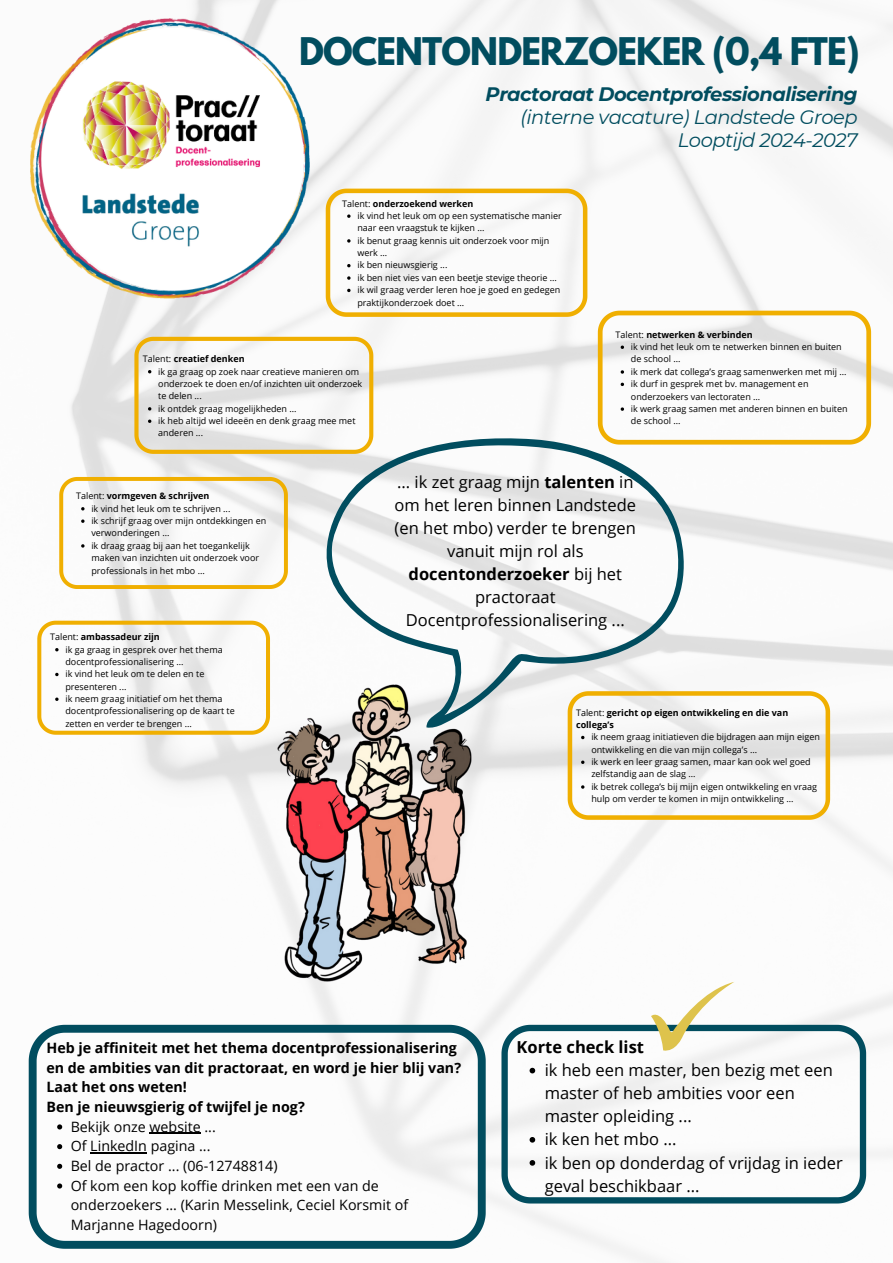
<style>
.page{position:relative;width:893px;height:1263px;background:#fff}
.page>*{position:absolute;margin:0;border:0;box-sizing:border-box;transform-origin:0 0}
.t1{font:700 33.75px "League Spartan";letter-spacing:-.025em;color:#014d5f}
.t2{font:italic 19.5px/23.1px "Montserrat";letter-spacing:-.025em;color:#014d5f;text-align:right}
.t3{font:16.5px/23.1px "Open Sans";color:#000}
.t4{font:700 16.5px "Open Sans";color:#000}
.t5{font:14.25px/19.6px "Open Sans";color:#000}
.t6{font:700 14.25px/19.6px "Open Sans";color:#000}
.t7{font:9px/12.4px "Open Sans";color:#000}
.t8{font:700 9px/12.4px "Open Sans";color:#000}
.s1{font-weight:700}
.s2{font-weight:400}
</style>
<div class="page">
<img style="left:28px;top:0;width:865px;height:1263px">
<img style="left:28px;top:0;width:313px;height:330px">
<img style="left:230px;top:665px;width:285px;height:325px">
<svg style="left:326px;top:438px;width:358px;height:289px"></svg>
<svg style="left:29px;top:1025px;width:457px;height:224px"></svg>
<svg style="left:501px;top:1025px;width:365px;height:178px"></svg>
<svg style="left:529px;top:1068px;width:6px;height:5px"></svg>
<svg style="left:529px;top:1137px;width:6px;height:5px"></svg>
<svg style="left:529px;top:1160px;width:6px;height:6px"></svg>
<svg style="left:326px;top:189px;width:261px;height:128px"></svg>
<svg style="left:59px;top:477px;width:229px;height:112px"></svg>
<svg style="left:598px;top:311px;width:273px;height:133px"></svg>
<svg style="left:134px;top:337px;width:239px;height:117px"></svg>
<svg style="left:567px;top:691px;width:263px;height:129px"></svg>
<svg style="left:37px;top:621px;width:233px;height:114px"></svg>
<svg style="left:57px;top:1124px;width:5px;height:5px"></svg>
<hr style="left:149px;top:1133px;width:52px;height:1px;background:#000">
<svg style="left:57px;top:1144px;width:5px;height:5px"></svg>
<hr style="left:90px;top:1152px;width:57px;height:2px;background:#000">
<svg style="left:57px;top:1164px;width:5px;height:5px"></svg>
<svg style="left:57px;top:1183px;width:5px;height:5px"></svg>
<svg style="left:651px;top:982px;width:83px;height:70px"></svg>
<p class="t1" style="left:299px;top:34px;width:562px">DOCENTONDERZOEKER (0,4 FTE)</p>
<p class="t2" style="left:485px;top:83px;width:373px"><span class="s1">Practoraat Docentprofessionalisering </span>(interne vacature) Landstede Groep<br>Looptijd 2024-2027</p>
<p class="t8" style="left:342px;top:197px;width:133px"><span class="s2">Talent:</span> onderzoekend werken</p>
<p class="t7" style="left:357px;top:209px;width:206px">ik vind het leuk om op een systematische manier naar een vraagstuk te kijken ...</p>
<p class="t7" style="left:357px;top:234px;width:193px">ik benut graag kennis uit onderzoek voor mijn werk ...</p>
<p class="t7" style="left:357px;top:259px;width:91px">ik ben nieuwsgierig ...</p>
<p class="t7" style="left:357px;top:271px;width:201px">ik ben niet vies van een beetje stevige theorie ...</p>
<p class="t7" style="left:357px;top:284px;width:204px">ik wil graag verder leren hoe je goed en gedegen praktijkonderzoek doet ...</p>
<p class="t8" style="left:143px;top:352px;width:103px"><span class="s2">Talent:</span> creatief denken</p>
<p class="t7" style="left:158px;top:365px;width:206px">ik ga graag op zoek naar creatieve manieren om onderzoek te doen en/of inzichten uit onderzoek te delen ...</p>
<p class="t7" style="left:158px;top:402px;width:140px">ik ontdek graag mogelijkheden ...</p>
<p class="t7" style="left:158px;top:414px;width:199px">ik heb altijd wel ideeën en denk graag mee met anderen ...</p>
<p class="t8" style="left:615px;top:328px;width:138px"><span class="s2">Talent:</span> netwerken &amp; verbinden</p>
<p class="t7" style="left:631px;top:340px;width:212px">ik vind het leuk om te netwerken binnen en buiten de school ...</p>
<p class="t7" style="left:631px;top:365px;width:217px">ik merk dat collega’s graag samenwerken met mij ...</p>
<p class="t7" style="left:631px;top:377px;width:179px">ik durf in gesprek met bv. management en onderzoekers van lectoraten ...</p>
<h4 class="t7" style="left:631px;top:402px;width:218px">ik werk graag samen met anderen binnen en buiten de school ...</h4>
<p class="t8" style="left:76px;top:489px;width:135px"><span class="s2">Talent:</span> vormgeven &amp; schrijven</p>
<p class="t7" style="left:91px;top:502px;width:140px">ik vind het leuk om te schrijven ...</p>
<p class="t7" style="left:91px;top:514px;width:176px">ik schrijf graag over mijn ontdekkingen en verwonderingen ...</p>
<p class="t7" style="left:91px;top:539px;width:169px">ik draag graag bij aan het toegankelijk maken van inzichten uit onderzoek voor professionals in het mbo ...</p>
<p class="t8" style="left:50px;top:630px;width:111px"><span class="s2">Talent:</span> ambassadeur zijn</p>
<p class="t7" style="left:65px;top:643px;width:159px">ik ga graag in gesprek over het thema docentprofessionalisering ...</p>
<p class="t7" style="left:65px;top:668px;width:140px">ik vind het leuk om te delen en te presenteren ...</p>
<p class="t7" style="left:65px;top:692px;width:171px">ik neem graag initiatief om het thema docentprofessionalisering op de kaart te zetten en verder te brengen ...</p>
<p class="t3" style="left:394px;top:470px;width:243px;text-align:center">... ik zet graag mijn <span class="s1">talenten</span> in om het leren binnen Landstede (en het mbo) verder te brengen vanuit mijn rol als <span class="s1">docentonderzoeker</span> bij het practoraat<br>Docentprofessionalisering ...</p>
<p class="t8" style="left:576px;top:706px;width:214px"><span class="s2">Talent:</span> gericht op eigen ontwikkeling en die van collega’s</p>
<p class="t7" style="left:591px;top:731px;width:230px">ik neem graag initiatieven die bijdragen aan mijn eigen ontwikkeling en die van mijn collega’s ...</p>
<p class="t7" style="left:591px;top:755px;width:221px">ik werk en leer graag samen, maar kan ook wel goed zelfstandig aan de slag ...</p>
<p class="t7" style="left:591px;top:780px;width:227px">ik betrek collega’s bij mijn eigen ontwikkeling en vraag hulp om verder te komen in mijn ontwikkeling ...</p>
<p class="t6" style="left:46px;top:1037px;width:416px">Heb je affiniteit met het thema docentprofessionalisering en de ambities van dit practoraat, en word je hier blij van?<br>Laat het ons weten!<br>Ben je nieuwsgierig of twijfel je nog?</p>
<p class="t5" style="left:71px;top:1116px;width:147px">Bekijk onze website ...</p>
<p class="t5" style="left:71px;top:1136px;width:141px">Of LinkedIn pagina ...</p>
<p class="t5" style="left:71px;top:1156px;width:208px">Bel de practor ... (06-12748814)</p>
<p class="t5" style="left:71px;top:1175px;width:339px">Of kom een kop koffie drinken met een van de onderzoekers ... (Karin Messelink, Ceciel Korsmit of<br>Marjanne Hagedoorn)</p>
<h1 class="t4" style="left:516px;top:1035px;width:129px">Korte check list</h1>
<h2 class="t3" style="left:545px;top:1058px;width:290px">ik heb een master, ben bezig met een master of heb ambities voor een master opleiding ...</h2>
<p class="t3" style="left:545px;top:1127px;width:133px">ik ken het mbo ...</p>
<p class="t3" style="left:545px;top:1150px;width:300px">ik ben op donderdag of vrijdag in ieder geval beschikbaar ...</p>
</div>
